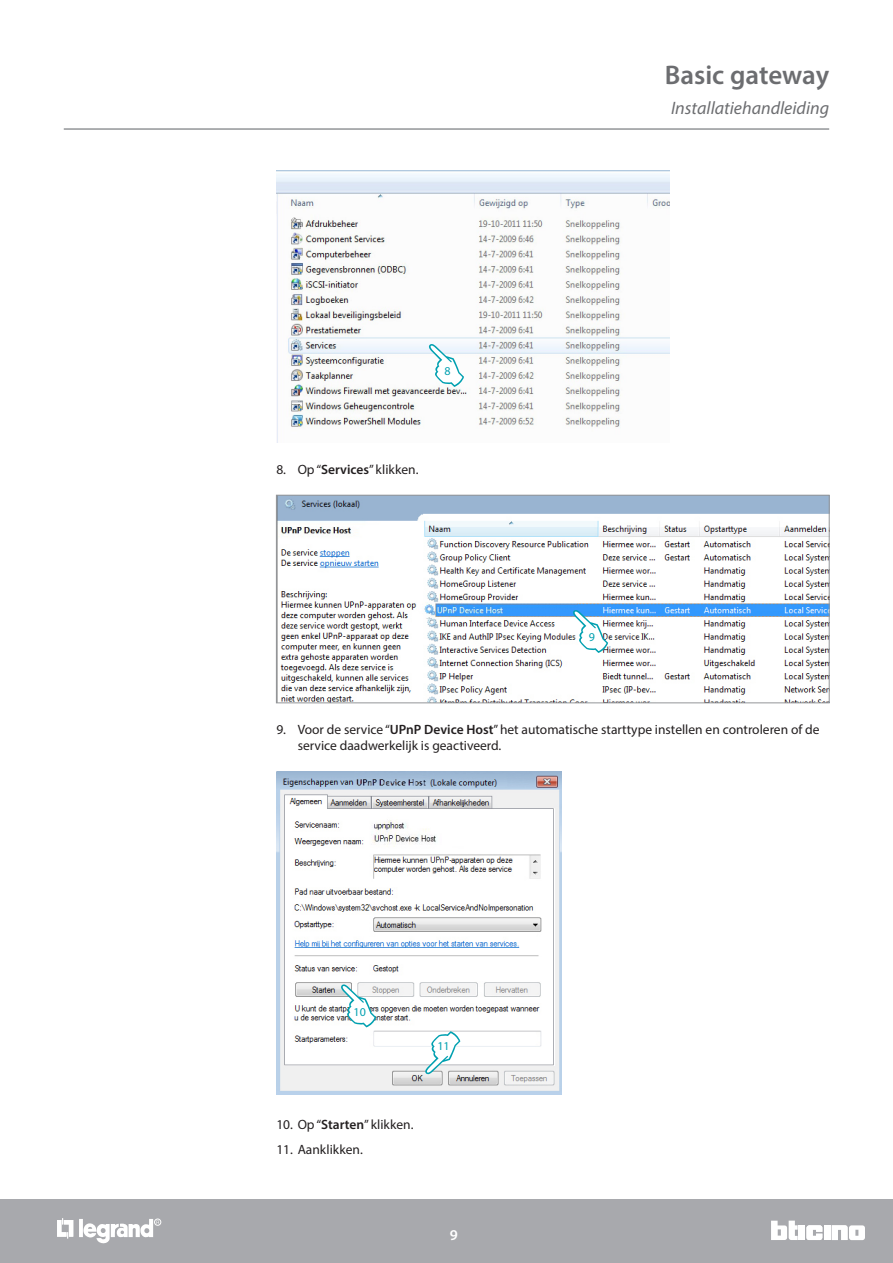
<style>
.page{position:relative;width:893px;height:1263px;background:#fff}
.page>*{position:absolute;margin:0;border:0;box-sizing:border-box;transform-origin:0 0}
.t1{font:600 27px "Myriad Pro";color:#6c6d70}
.t2{font:italic 18px "Myriad Pro";color:#6c6d70}
.t3{font:600 15px "Myriad Pro";color:#fff}
.t4{font:13.5px/16.2px "Myriad Pro";color:#231f20}
.t5{font:12px "Myriad Pro";color:#00a0b0}
.s1{font-weight:600}
</style>
<div class="page">
<hr style="left:64px;top:128px;width:765px;height:2px;background:#939598">
<div style="left:0;top:1199px;width:893px;height:64px;background:#a8a9ad"></div>
<div style="left:799px;top:1225px;width:6px;height:15px;background:#fff"></div>
<div style="left:824px;top:1225px;width:6px;height:15px;background:#fff"></div>
<svg style="left:832px;top:1225px;width:33px;height:15px"></svg>
<svg style="left:771px;top:1220px;width:27px;height:20px"></svg>
<svg style="left:806px;top:1225px;width:16px;height:15px"></svg>
<hr style="left:79px;top:1219px;width:4px;height:18px;background:#fff">
<svg style="left:57px;top:1218px;width:16px;height:20px"></svg>
<div style="left:154px;top:1219px;width:7px;height:6px;border:1px solid #fff;border-radius:50%"></div>
<svg style="left:83px;top:1219px;width:76px;height:25px"></svg>
<img style="left:276px;top:170px;width:393px;height:272px">
<svg style="left:429px;top:344px;width:35px;height:43px"></svg>
<img style="left:278px;top:497px;width:549px;height:204px">
<div style="left:276px;top:495px;width:553px;height:208px;border:1px solid #939598"></div>
<svg style="left:573px;top:610px;width:35px;height:43px"></svg>
<img style="left:276px;top:772px;width:285px;height:322px">
<svg style="left:341px;top:984px;width:35px;height:43px"></svg>
<svg style="left:425px;top:1031px;width:35px;height:43px"></svg>
<p class="t5" style="left:445px;top:364px;width:8px">8</p>
<p class="t4" style="left:276px;top:461px;width:144px">8. Op “<span class="s1">Services</span>” klikken.</p>
<h1 class="t1" style="left:665px;top:58px;width:166px">Basic gateway</h1>
<h2 class="t2" style="left:671px;top:97px;width:160px">Installatiehandleiding</h2>
<p class="t5" style="left:589px;top:630px;width:8px">9</p>
<p class="t4" style="left:298px;top:721px;width:523px;text-indent:-21px">9. Voor de service “<span class="s1">UPnP Device Host</span>” het automatische starttype instellen en controleren of de service daadwerkelijk is geactiveerd.</p>
<p class="t5" style="left:354px;top:1004px;width:14px">10</p>
<p class="t5" style="left:437px;top:1039px;width:14px">11</p>
<p class="t4" style="left:276px;top:1116px;width:139px">10. Op “<span class="s1">Starten</span>” klikken.</p>
<p class="t4" style="left:276px;top:1141px;width:88px">11. Aanklikken.</p>
<p class="t3" style="left:450px;top:1225px;width:10px">9</p>
</div>
